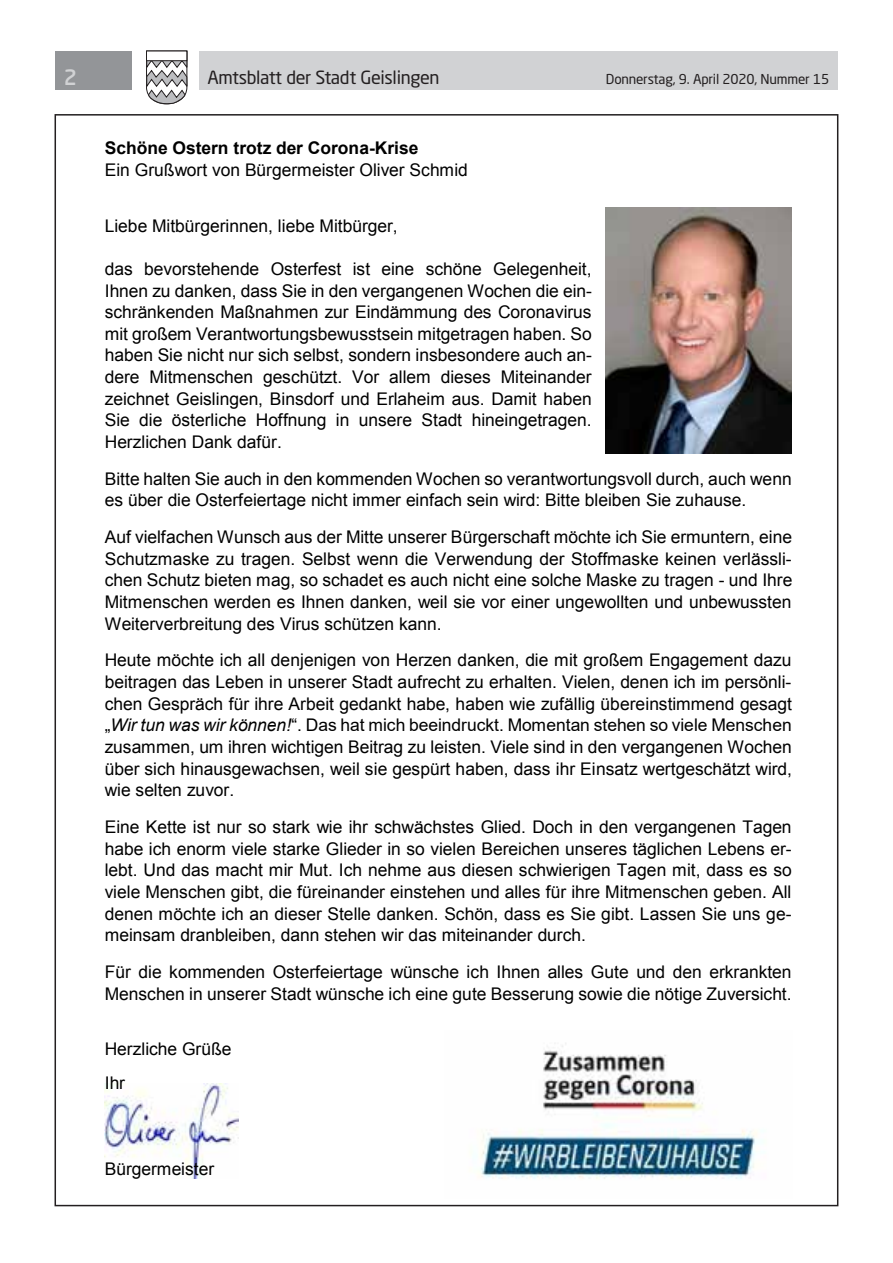
<style>
.page{position:relative;width:893px;height:1263px;background:#fff}
.page>*{position:absolute;margin:0;border:0;box-sizing:border-box;transform-origin:0 0}
.t1{font:500 21px "Neo Sans Std";color:#d1d2d4}
.t2{font:18px "Neo Sans Std";letter-spacing:-.02em;color:#231f20}
.t3{font:17.4px/21.6px "Arial";letter-spacing:-.005em;color:#000;text-align:justify}
.t4{font:700 17.4px "Arial";color:#000}
.t5{font:13.5px "Neo Sans Std";letter-spacing:-.015em;color:#231f20}
.s1{font-style:italic}
</style>
<div class="page">
<div style="left:199px;top:51px;width:639px;height:38px;background:#d1d2d4"></div>
<div style="left:55px;top:51px;width:77px;height:38px;background:#939598"></div>
<svg style="left:146px;top:50px;width:42px;height:55px"></svg>
<div style="left:146px;top:51px;width:41px;height:10px;background:#fff;border:1px solid #231f20"></div>
<img style="left:104px;top:1083px;width:134px;height:95px">
<img style="left:606px;top:207px;width:185px;height:247px">
<img style="left:480px;top:1043px;width:277px;height:136px">
<p class="t1" style="left:64px;top:64px;width:15px">2</p>
<p class="t2" style="left:207px;top:66px;width:234px">Amtsblatt der Stadt Geislingen</p>
<p class="t5" style="left:606px;top:71px;width:225px">Donnerstag, 9. April 2020, Nummer 15</p>
<p class="t4" style="left:105px;top:137px;width:315px">Schöne Ostern trotz der Corona-Krise</p>
<p class="t3" style="left:105px;top:159px;width:365px">Ein Grußwort von Bürgermeister Oliver Schmid</p>
<p class="t3" style="left:105px;top:215px;width:294px">Liebe Mitbürgerinnen, liebe Mitbürger,</p>
<p class="t3" style="left:105px;top:258px;width:489px">das bevorstehende Osterfest ist eine schöne Gelegenheit, Ihnen zu danken, dass Sie in den vergangenen Wochen die ein&shy;schränkenden Maßnahmen zur Eindämmung des Coronavirus mit großem Verantwortungsbewusstsein mitgetragen haben. So haben Sie nicht nur sich selbst, sondern insbesondere auch an&shy;dere Mitmenschen geschützt. Vor allem dieses Miteinander zeichnet Geislingen, Binsdorf und Erlaheim aus. Damit haben Sie die österliche Hoffnung in unsere Stadt hineingetragen.<br>Herzlichen Dank dafür.</p>
<p class="t3" style="left:105px;top:468px;width:688px">Bitte halten Sie auch in den kommenden Wochen so verantwortungsvoll durch, auch wenn es über die Osterfeiertage nicht immer einfach sein wird: Bitte bleiben Sie zuhause.</p>
<p class="t3" style="left:105px;top:526px;width:689px">Auf vielfachen Wunsch aus der Mitte unserer Bürgerschaft möchte ich Sie ermuntern, eine Schutzmaske zu tragen. Selbst wenn die Verwendung der Stoffmaske keinen verlässli&shy;chen Schutz bieten mag, so schadet es auch nicht eine solche Maske zu tragen - und Ihre Mitmenschen werden es Ihnen danken, weil sie vor einer ungewollten und unbewussten Weiterverbreitung des Virus schützen kann.</p>
<p class="t3" style="left:105px;top:650px;width:689px">Heute möchte ich all denjenigen von Herzen danken, die mit großem Engagement dazu beitragen das Leben in unserer Stadt aufrecht zu erhalten. Vielen, denen ich im persönli&shy;chen Gespräch für ihre Arbeit gedankt habe, haben wie zufällig übereinstimmend gesagt „<span class="s1">Wir tun was wir können!</span>“. Das hat mich beeindruckt. Momentan stehen so viele Menschen zusammen, um ihren wichtigen Beitrag zu leisten. Viele sind in den vergangenen Wochen über sich hinausgewachsen, weil sie gespürt haben, dass ihr Einsatz wertgeschätzt wird, wie selten zuvor.</p>
<p class="t3" style="left:105px;top:816px;width:689px">Eine Kette ist nur so stark wie ihr schwächstes Glied. Doch in den vergangenen Tagen habe ich enorm viele starke Glieder in so vielen Bereichen unseres täglichen Lebens er&shy;lebt. Und das macht mir Mut. Ich nehme aus diesen schwierigen Tagen mit, dass es so viele Menschen gibt, die füreinander einstehen und alles für ihre Mitmenschen geben. All denen möchte ich an dieser Stelle danken. Schön, dass es Sie gibt. Lassen Sie uns ge&shy;meinsam dranbleiben, dann stehen wir das miteinander durch.</p>
<p class="t3" style="left:105px;top:961px;width:688px">Für die kommenden Osterfeiertage wünsche ich Ihnen alles Gute und den erkrankten<br>Menschen in unserer Stadt wünsche ich eine gute Besserung sowie die nötige Zuversicht.</p>
<p class="t3" style="left:105px;top:1032px;width:128px;line-height:33.6px">Herzliche Grüße<br>Ihr</p>
<p class="t3" style="left:105px;top:1158px;width:111px">Bürgermeister</p>
</div>
